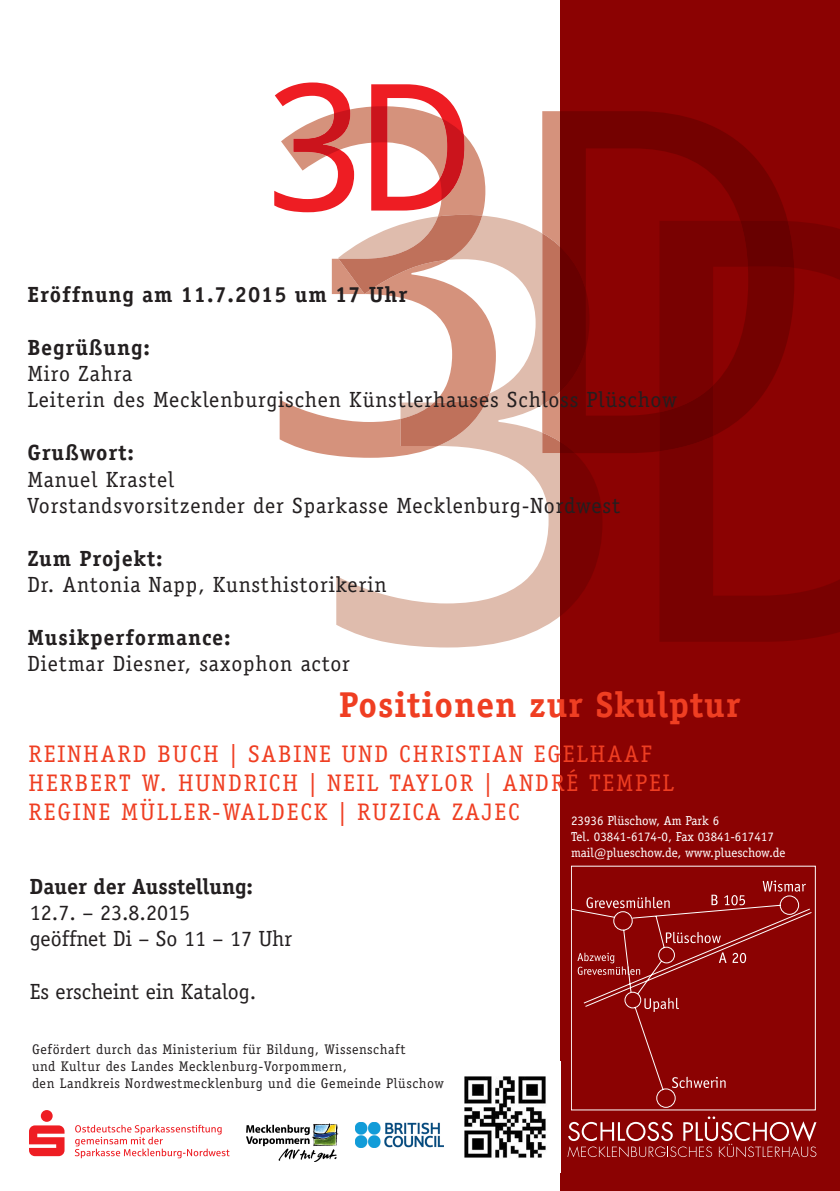
<style>
.page{position:relative;width:840px;height:1191px;background:#fff}
.page>*{position:absolute;margin:0;border:0;box-sizing:border-box;transform-origin:0 0}
.t1{font:700 36px "Officina Serif";letter-spacing:.025em;color:#ef3e22}
.t2{font:24px/28.8px "Officina Serif";letter-spacing:.085em;color:#ef3e22}
.t3{font:22px/26.4px "Officina Serif";letter-spacing:.04em;color:#231f20}
.t4{font:700 22px "Officina Serif";letter-spacing:.04em;color:#231f20}
.t5{font:22px/26.4px "Officina Serif";color:#231f20}
.t6{font:700 22px "Officina Serif";color:#231f20}
.t7{font:14px/16.8px "Officina Serif";letter-spacing:.04em;color:#231f20}
.t8{font:13px/15.6px "Officina Serif";color:#fff}
</style>
<div class="page">
<div style="left:560px;top:0;width:279px;height:1191px;background:#8b0202"></div>
<svg style="left:567px;top:1116px;width:249px;height:41px"></svg>
<svg style="left:571px;top:895px;width:241px;height:213px"></svg>
<svg style="left:671px;top:1076px;width:54px;height:12px"></svg>
<svg style="left:644px;top:997px;width:34px;height:15px"></svg>
<svg style="left:577px;top:952px;width:62px;height:23px"></svg>
<svg style="left:718px;top:952px;width:8px;height:11px"></svg>
<svg style="left:732px;top:953px;width:13px;height:10px"></svg>
<svg style="left:665px;top:932px;width:55px;height:11px"></svg>
<svg style="left:586px;top:897px;width:83px;height:11px"></svg>
<svg style="left:711px;top:894px;width:6px;height:11px"></svg>
<svg style="left:723px;top:895px;width:21px;height:10px"></svg>
<svg style="left:762px;top:880px;width:43px;height:11px"></svg>
<img style="left:464px;top:1076px;width:82px;height:82px">
<svg style="left:542px;top:111px;width:246px;height:342px"></svg>
<svg style="left:336px;top:216px;width:266px;height:431px"></svg>
<svg style="left:274px;top:82px;width:215px;height:364px"></svg>
<svg style="left:542px;top:233px;width:43px;height:220px;background:#913329"></svg>
<svg style="left:659px;top:221px;width:180px;height:421px"></svg>
<svg style="left:659px;top:221px;width:134px;height:230px"></svg>
<svg style="left:75px;top:1124px;width:154px;height:34px"></svg>
<svg style="left:29px;top:1110px;width:35px;height:46px"></svg>
<img style="left:355px;top:1122px;width:88px;height:25px">
<img style="left:246px;top:1123px;width:92px;height:38px">
<p class="t4" style="left:27px;top:280px;width:381px">Eröffnung am 11.7.2015 um 17 Uhr</p>
<p class="t4" style="left:27px;top:333px;width:124px">Begrüßung:</p>
<p class="t3" style="left:27px;top:360px;width:650px">Miro Zahra<br>Leiterin des Mecklenburgischen Künstlerhauses Schloss Plüschow</p>
<p class="t4" style="left:27px;top:439px;width:108px">Grußwort:</p>
<p class="t3" style="left:27px;top:466px;width:594px">Manuel Krastel<br>Vorstandsvorsitzender der Sparkasse Mecklenburg-Nordwest</p>
<p class="t4" style="left:27px;top:544px;width:137px">Zum Projekt:</p>
<p class="t3" style="left:27px;top:571px;width:360px">Dr. Antonia Napp, Kunsthistorikerin</p>
<p class="t4" style="left:27px;top:624px;width:205px">Musikperformance:</p>
<p class="t3" style="left:27px;top:651px;width:324px">Dietmar Diesner, saxophon actor</p>
<h1 class="t1" style="left:339px;top:682px;width:403px">Positionen zur Skulptur</h1>
<p class="t2" style="left:28px;top:739px;width:647px">REINHARD BUCH | SABINE UND CHRISTIAN EGELHAAF<br>HERBERT W. HUNDRICH | NEIL TAYLOR | ANDRÉ TEMPEL<br>REGINE MÜLLER-WALDECK | RUZICA ZAJEC</p>
<p class="t8" style="left:570px;top:813px;width:216px">23936 Plüschow, Am Park 6<br>Tel. 03841-6174-0, Fax 03841-617417 mail@plueschow.de, www.plueschow.de</p>
<p class="t6" style="left:30px;top:872px;width:224px">Dauer der Ausstellung:</p>
<p class="t5" style="left:30px;top:899px;width:263px">12.7. – 23.8.2015<br>geöffnet Di – So 11 – 17 Uhr</p>
<p class="t5" style="left:30px;top:978px;width:228px">Es erscheint ein Katalog.</p>
<p class="t7" style="left:32px;top:1041px;width:413px">Gefördert durch das Ministerium für Bildung, Wissenschaft<br>und Kultur des Landes Mecklenburg-Vorpommern,<br>den Landkreis Nordwestmecklenburg und die Gemeinde Plüschow</p>
</div>
